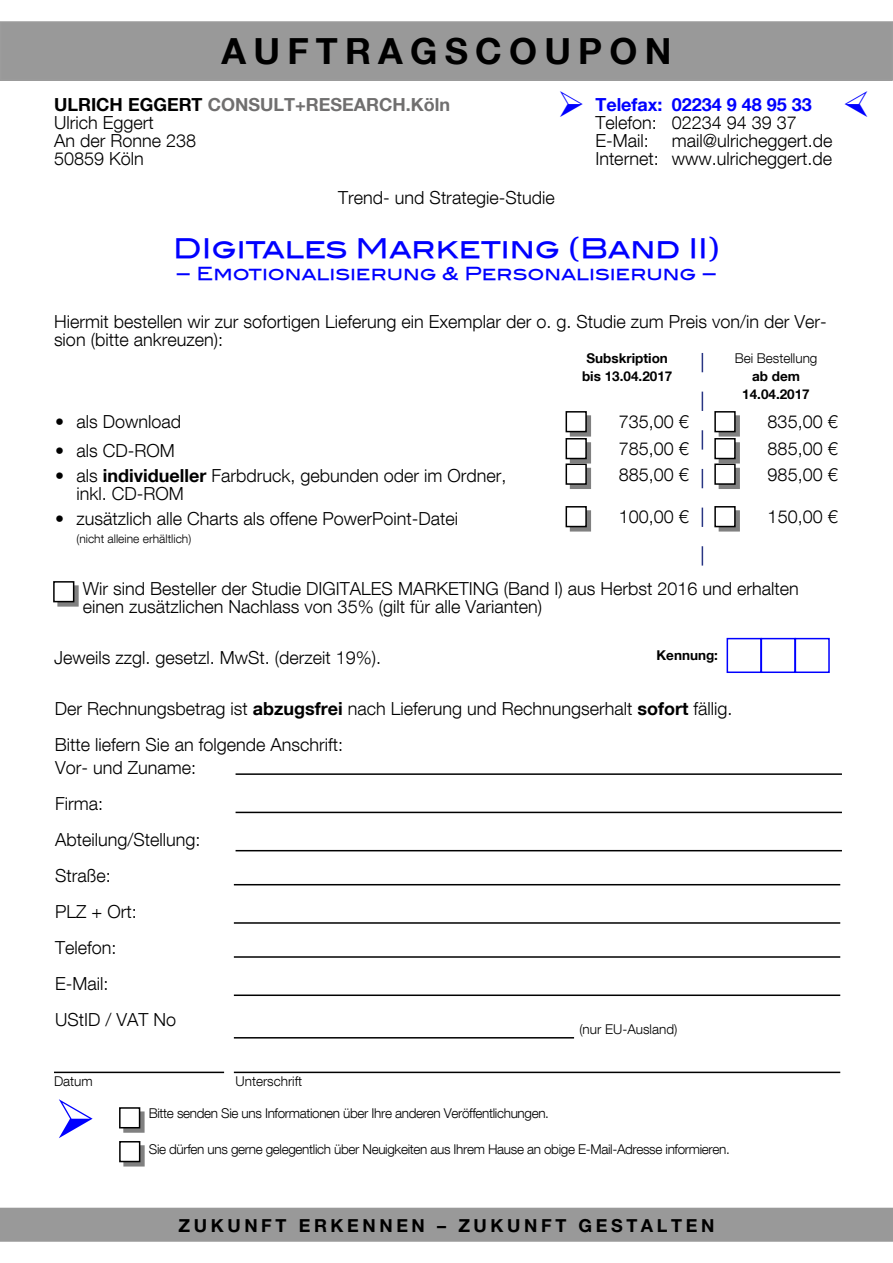
<style>
.page{position:relative;width:893px;height:1263px;background:#fff}
.page>*{position:absolute;margin:0;border:0;box-sizing:border-box;transform-origin:0 0}
.t1{font:700 36px "Helvetica Neue LT Com";letter-spacing:.2em;color:#000}
.t2{font:27px "Blair Md ITCTT Medium";letter-spacing:-.005em;color:#00f}
.t3{font:300 18px/18px "Helvetica Neue LT Com";color:#000}
.t4{font:18px "Blair Md ITCTT Medium";color:#00f}
.t5{font:700 18px "Helvetica Neue";letter-spacing:.2em;color:#000}
.t6{font:700 18px "Helvetica Neue LT Com";color:#00f}
.t7{font:300 13.5px "Helvetica Neue LT Com";letter-spacing:-.025em;color:#000}
.t8{font:700 13.5px/18px "Helvetica Neue LT Com";color:#000;text-align:center}
.t9{font:300 13.5px "Helvetica Neue LT Com";color:#000}
.t10{font:300 12px "Helvetica Neue LT Com";color:#000}
.s1{font-weight:700}
.s2{font-weight:700;color:#706f6f}
</style>
<div class="page">
<div style="left:1px;top:22px;width:891px;height:58px;background:#999"></div>
<div style="left:0;top:21px;width:893px;height:60px;border:2px solid #9c9c9c"></div>
<div style="left:1px;top:1208px;width:891px;height:33px;background:#999"></div>
<div style="left:0;top:1208px;width:893px;height:34px;border:2px solid #999"></div>
<hr style="left:236px;top:773px;width:606px;height:2px;background:#000">
<hr style="left:236px;top:812px;width:606px;height:1px;background:#000">
<hr style="left:236px;top:850px;width:606px;height:1px;background:#000">
<hr style="left:234px;top:884px;width:606px;height:1px;background:#000">
<hr style="left:234px;top:922px;width:606px;height:2px;background:#000">
<hr style="left:234px;top:956px;width:606px;height:2px;background:#000">
<hr style="left:234px;top:994px;width:606px;height:2px;background:#000">
<hr style="left:54px;top:1071px;width:170px;height:2px;background:#000">
<hr style="left:234px;top:1071px;width:606px;height:2px;background:#000">
<svg style="left:123px;top:1111px;width:22px;height:22px"></svg>
<div style="left:120px;top:1108px;width:20px;height:20px;background:#fff"></div>
<div style="left:119px;top:1107px;width:21px;height:21px;border:2px solid #000"></div>
<svg style="left:123px;top:1145px;width:22px;height:21px"></svg>
<div style="left:120px;top:1142px;width:20px;height:19px;background:#fff"></div>
<div style="left:119px;top:1141px;width:21px;height:21px;border:2px solid #000"></div>
<svg style="left:702px;top:353px;width:1px;height:213px"></svg>
<div style="left:761px;top:638px;width:35px;height:35px;border:2px solid #00f"></div>
<div style="left:795px;top:638px;width:35px;height:35px;border:2px solid #00f"></div>
<div style="left:727px;top:638px;width:35px;height:35px;border:2px solid #00f"></div>
<svg style="left:570px;top:415px;width:21px;height:22px"></svg>
<div style="left:566px;top:412px;width:20px;height:20px;background:#fff"></div>
<div style="left:566px;top:411px;width:21px;height:21px;border:2px solid #000"></div>
<div style="left:570px;top:468px;width:21px;height:21px;background:#808080"></div>
<div style="left:566px;top:464px;width:20px;height:20px;background:#fff"></div>
<div style="left:566px;top:463px;width:21px;height:22px;border:2px solid #000"></div>
<svg style="left:570px;top:442px;width:21px;height:21px"></svg>
<div style="left:566px;top:439px;width:20px;height:19px;background:#fff"></div>
<div style="left:566px;top:438px;width:21px;height:21px;border:2px solid #000"></div>
<svg style="left:719px;top:415px;width:21px;height:22px"></svg>
<div style="left:715px;top:412px;width:20px;height:20px;background:#fff"></div>
<div style="left:714px;top:411px;width:22px;height:21px;border:2px solid #000"></div>
<div style="left:719px;top:468px;width:21px;height:21px;background:#808080"></div>
<div style="left:715px;top:464px;width:20px;height:20px;background:#fff"></div>
<div style="left:714px;top:463px;width:22px;height:22px;border:2px solid #000"></div>
<svg style="left:719px;top:442px;width:21px;height:21px"></svg>
<div style="left:715px;top:439px;width:20px;height:19px;background:#fff"></div>
<div style="left:714px;top:438px;width:22px;height:21px;border:2px solid #000"></div>
<svg style="left:570px;top:510px;width:21px;height:21px"></svg>
<div style="left:566px;top:507px;width:20px;height:19px;background:#fff"></div>
<div style="left:566px;top:506px;width:21px;height:21px;border:2px solid #000"></div>
<svg style="left:719px;top:510px;width:21px;height:21px"></svg>
<div style="left:715px;top:507px;width:20px;height:19px;background:#fff"></div>
<div style="left:714px;top:506px;width:22px;height:21px;border:2px solid #000"></div>
<hr style="left:234px;top:1037px;width:340px;height:1px;background:#000">
<svg style="left:57px;top:585px;width:22px;height:22px"></svg>
<div style="left:54px;top:582px;width:20px;height:20px;background:#fff"></div>
<div style="left:53px;top:581px;width:21px;height:21px;border:2px solid #000"></div>
<h1 class="t1" style="left:222px;top:28px;width:451px">AUFTRAGSCOUPON</h1>
<p class="t3" style="left:54px;top:95px;width:398px"><span class="s1">ULRICH EGGERT</span> <span class="s2">CONSULT+RESEARCH.Köln<br></span>Ulrich Eggert<br>An der Ronne 238<br>50859 Köln</p>
<p class="t6" style="left:595px;top:93px;width:218px">Telefax: 02234 9 48 95 33</p>
<p class="t3" style="left:595px;top:113px;width:203px">Telefon: 02234 94 39 37<br>E-Mail:</p>
<p class="t3" style="left:595px;top:131px;width:239px;text-align:right">mail@ulricheggert.de<br>Internet: www.ulricheggert.de</p>
<p class="t3" style="left:338px;top:188px;width:218px">Trend- und Strategie-Studie</p>
<h2 class="t2" style="left:173px;top:232px;width:548px">DIgitales Marketing (Band II)</h2>
<p class="t4" style="left:176px;top:263px;width:543px">– Emotionalisierung &amp; Personalisierung –</p>
<p class="t3" style="left:54px;top:312px;width:772px">Hiermit bestellen wir zur sofortigen Lieferung ein Exemplar der o. g. Studie zum Preis von/in der Ver&shy;sion (bitte ankreuzen):</p>
<p class="t3" style="left:55px;top:412px;width:127px">• als Download</p>
<p class="t3" style="left:55px;top:441px;width:121px">• als CD-ROM</p>
<p class="t3" style="left:77px;top:466px;width:432px;text-indent:-21px">• als <span class="s1">individueller</span> Farbdruck, gebunden oder im Ordner, inkl. CD-ROM</p>
<p class="t3" style="left:55px;top:509px;width:405px">• zusätzlich alle Charts als offene PowerPoint-Datei</p>
<p class="t10" style="left:77px;top:531px;width:116px">(nicht alleine erhältlich)</p>
<p class="t8" style="left:582px;top:348px;width:92px">Subskription bis 13.04.2017</p>
<p class="t3" style="left:619px;top:412px;width:72px">735,00 €</p>
<p class="t3" style="left:619px;top:465px;width:72px">885,00 €</p>
<p class="t3" style="left:619px;top:439px;width:72px">785,00 €</p>
<p class="t9" style="left:735px;top:349px;width:84px">Bei Bestellung</p>
<p class="t8" style="left:742px;top:366px;width:69px">ab dem<br>14.04.2017</p>
<p class="t3" style="left:768px;top:412px;width:72px">835,00 €</p>
<p class="t3" style="left:768px;top:465px;width:72px">985,00 €</p>
<p class="t3" style="left:768px;top:439px;width:72px">885,00 €</p>
<p class="t3" style="left:619px;top:507px;width:72px">100,00 €</p>
<p class="t3" style="left:768px;top:507px;width:72px">150,00 €</p>
<p class="t3" style="left:83px;top:579px;width:717px">Wir sind Besteller der Studie DIGITALES MARKETING (Band I) aus Herbst 2016 und erhalten einen zusätzlichen Nachlass von 35% (gilt für alle Varianten)</p>
<p class="t3" style="left:54px;top:648px;width:329px">Jeweils zzgl. gesetzl. MwSt. (derzeit 19%).</p>
<p class="t8" style="left:656px;top:646px;width:63px">Kennung:</p>
<p class="t3" style="left:55px;top:690px;width:679px;line-height:36px">Der Rechnungsbetrag ist <span class="s1">abzugsfrei</span> nach Lieferung und Rechnungserhalt <span class="s1">sofort</span> fällig.<br>Bitte liefern Sie an folgende Anschrift:</p>
<p class="t3" style="left:55px;top:749px;width:147px;line-height:36px">Vor- und Zuname:<br>Firma:<br>Abteilung/Stellung:<br>Straße:<br>PLZ + Ort:<br>Telefon:<br>E-Mail:<br>UStID / VAT No</p>
<p class="t7" style="left:54px;top:1072px;width:40px">Datum</p>
<p class="t9" style="left:235px;top:1072px;width:68px">Unterschrift</p>
<p class="t9" style="left:579px;top:1021px;width:100px">(nur EU-Ausland)</p>
<p class="t7" style="left:149px;top:1105px;width:402px">Bitte senden Sie uns Informationen über Ihre anderen Veröffentlichungen.</p>
<p class="t7" style="left:149px;top:1141px;width:582px">Sie dürfen uns gerne gelegentlich über Neuigkeiten aus Ihrem Hause an obige E-Mail-Adresse informieren.</p>
<p class="t5" style="left:179px;top:1214px;width:537px">ZUKUNFT ERKENNEN – ZUKUNFT GESTALTEN</p>
</div>
